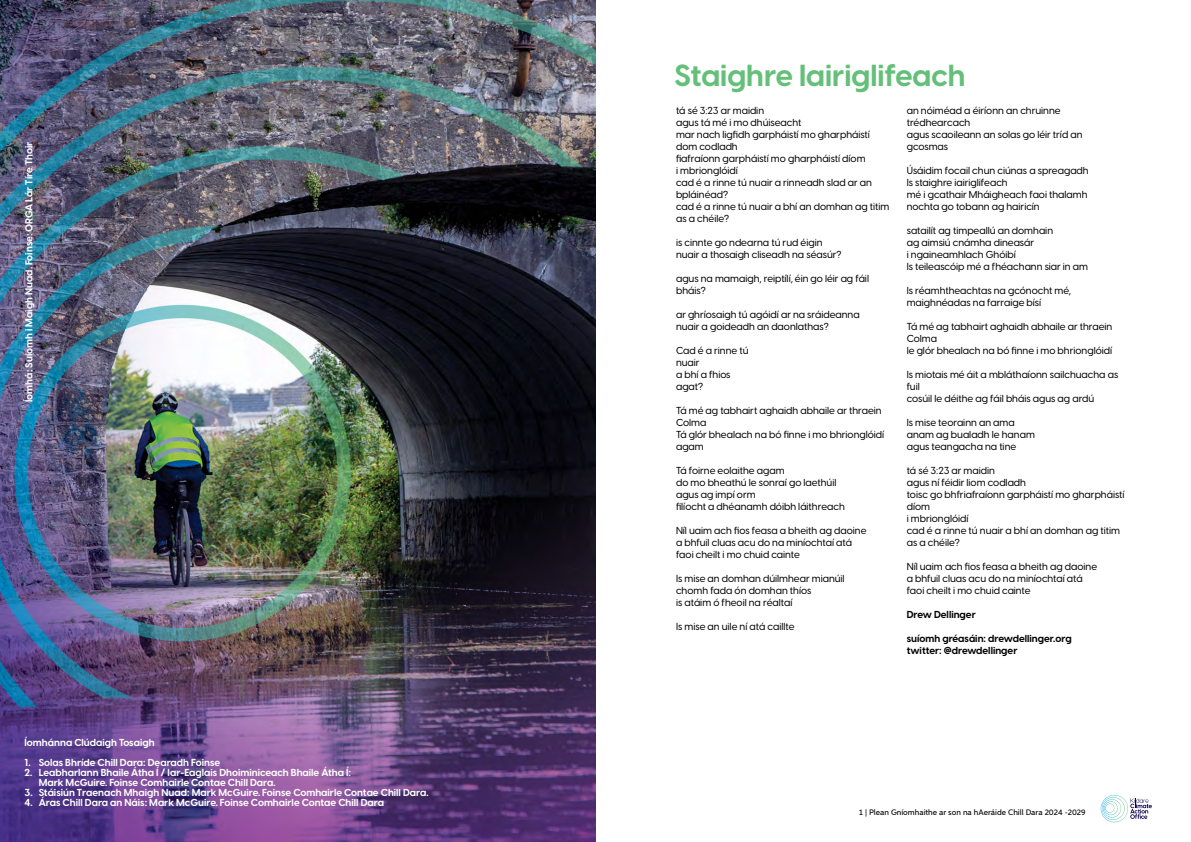
<style>
.page{position:relative;width:1191px;height:842px;background:#fff}
.page>*{position:absolute;margin:0;border:0;box-sizing:border-box;transform-origin:0 0}
.t1{font:700 30px "Visby CF";color:#64bf79}
.t2{font:500 10px/12px "Visby CF";color:#000}
.t3{font:700 10px/10px "Visby CF";color:#fff}
.t4{font:700 10px/12px "Visby CF";color:#000}
.t5{font:500 8px "Aspira";color:#000}
</style>
<div class="page">
<svg style="left:1100px;top:795px;width:52px;height:27px"></svg>
<img style="left:0;top:0;width:595px;height:842px">
<p class="t3" style="left:23px;top:402px;width:262px;rotate:-90deg">Íomhá: Suíomh i Maigh Nuad. Foinse: ORGA Lár Tíre Thoir</p>
<p class="t3" style="left:25px;top:737px;width:131px">Íomhánna Clúdaigh Tosaigh</p>
<p class="t3" style="left:25px;top:757px;width:197px">1. Solas Bhríde Chill Dara: Dearadh Foinse</p>
<p class="t3" style="left:39px;top:767px;width:314px;text-indent:-14px">2. Leabharlann Bhaile Átha Í / Iar-Eaglais Dhoiminiceach Bhaile Átha Í:<br>Mark McGuire. Foinse Comhairle Contae Chill Dara.</p>
<p class="t3" style="left:25px;top:787px;width:405px">3. Stáisiún Traenach Mhaigh Nuad: Mark McGuire. Foinse Comhairle Contae Chill Dara.</p>
<p class="t3" style="left:25px;top:797px;width:361px">4. Áras Chill Dara an Náis: Mark McGuire. Foinse Comhairle Contae Chill Dara</p>
<h1 class="t1" style="left:674px;top:52px;width:292px">Staighre Iairiglifeach</h1>
<p class="t2" style="left:676px;top:104px;width:215px">tá sé 3:23 ar maidin<br>agus tá mé i mo dhúiseacht<br>mar nach ligfdh garpháistí mo gharpháistí dom codladh<br>fafraíonn garpháistí mo gharpháistí díom<br>i mbrionglóidí<br>cad é a rinne tú nuair a rinneadh slad ar an bpláinéad?<br>cad é a rinne tú nuair a bhí an domhan ag titim as a chéile?</p>
<p class="t2" style="left:676px;top:236px;width:167px">is cinnte go ndearna tú rud éigin nuair a thosaigh cliseadh na séasúr?</p>
<p class="t2" style="left:676px;top:272px;width:194px">agus na mamaigh, reiptílí, éin go léir ag fáil bháis?</p>
<p class="t2" style="left:676px;top:308px;width:185px">ar ghríosaigh tú agóidí ar na sráideanna nuair a goideadh an daonlathas?</p>
<p class="t2" style="left:676px;top:344px;width:74px">Cad é a rinne tú nuair<br>a bhí a fhios agat?</p>
<p class="t2" style="left:676px;top:404px;width:210px">Tá mé ag tabhairt aghaidh abhaile ar thraein<br>Colma<br>Tá glór bhealach na bó fnne i mo bhrionglóidí agam</p>
<p class="t2" style="left:676px;top:464px;width:170px">Tá foirne eolaithe agam<br>do mo bheathú le sonraí go laethúil agus ag impí orm<br>flíocht a dhéanamh dóibh láithreach</p>
<p class="t2" style="left:676px;top:524px;width:192px">Níl uaim ach fos feasa a bheith ag daoine a bhfuil cluas acu do na miníochtaí atá faoi cheilt i mo chuid cainte</p>
<p class="t2" style="left:676px;top:572px;width:170px">Is mise an domhan dúilmhear mianúil chomh fada ón domhan thíos<br>is atáim ó fheoil na réaltaí</p>
<p class="t2" style="left:676px;top:620px;width:120px">Is mise an uile ní atá caillte</p>
<p class="t2" style="left:906px;top:104px;width:177px">an nóiméad a éiríonn an chruinne trédhearcach<br>agus scaoileann an solas go léir tríd an gcosmas</p>
<p class="t2" style="left:906px;top:164px;width:183px">Úsáidim focail chun ciúnas a spreagadh Is staighre iairiglifeach<br>mé i gcathair Mháigheach faoi thalamh nochta go tobann ag hairicín</p>
<p class="t2" style="left:906px;top:224px;width:183px">satailít ag timpeallú an domhain<br>ag aimsiú cnámha dineasár<br>i ngaineamhlach Ghóibí<br>Is teileascóip mé a fhéachann siar in am</p>
<p class="t2" style="left:906px;top:284px;width:166px">Is réamhtheachtas na gcónocht mé, maighnéadas na farraige bísí</p>
<p class="t2" style="left:906px;top:320px;width:207px">Tá mé ag tabhairt aghaidh abhaile ar thraein<br>Colma<br>le glór bhealach na bó fnne i mo bhrionglóidí</p>
<p class="t2" style="left:906px;top:368px;width:213px">Is miotais mé áit a mbláthaíonn sailchuacha as fuil<br>cosúil le déithe ag fáil bháis agus ag ardú</p>
<p class="t2" style="left:906px;top:416px;width:130px">Is mise teorainn an ama anam ag bualadh le hanam agus teangacha na tine</p>
<p class="t2" style="left:906px;top:464px;width:219px">tá sé 3:23 ar maidin<br>agus ní féidir liom codladh<br>toisc go bhfriafraíonn garpháistí mo gharpháistí díom<br>i mbrionglóidí<br>cad é a rinne tú nuair a bhí an domhan ag titim as a chéile?</p>
<p class="t2" style="left:906px;top:560px;width:192px">Níl uaim ach fos feasa a bheith ag daoine a bhfuil cluas acu do na miníochtaí atá faoi cheilt i mo chuid cainte</p>
<p class="t4" style="left:906px;top:608px;width:70px">Drew Dellinger</p>
<p class="t4" style="left:906px;top:632px;width:166px">suíomh gréasáin: drewdellinger.org twitter: @drewdellinger</p>
<p class="t5" style="left:859px;top:807px;width:228px">1 | Plean Gníomhaithe ar son na hAeráide Chill Dara 2024 -2029</p>
</div>
